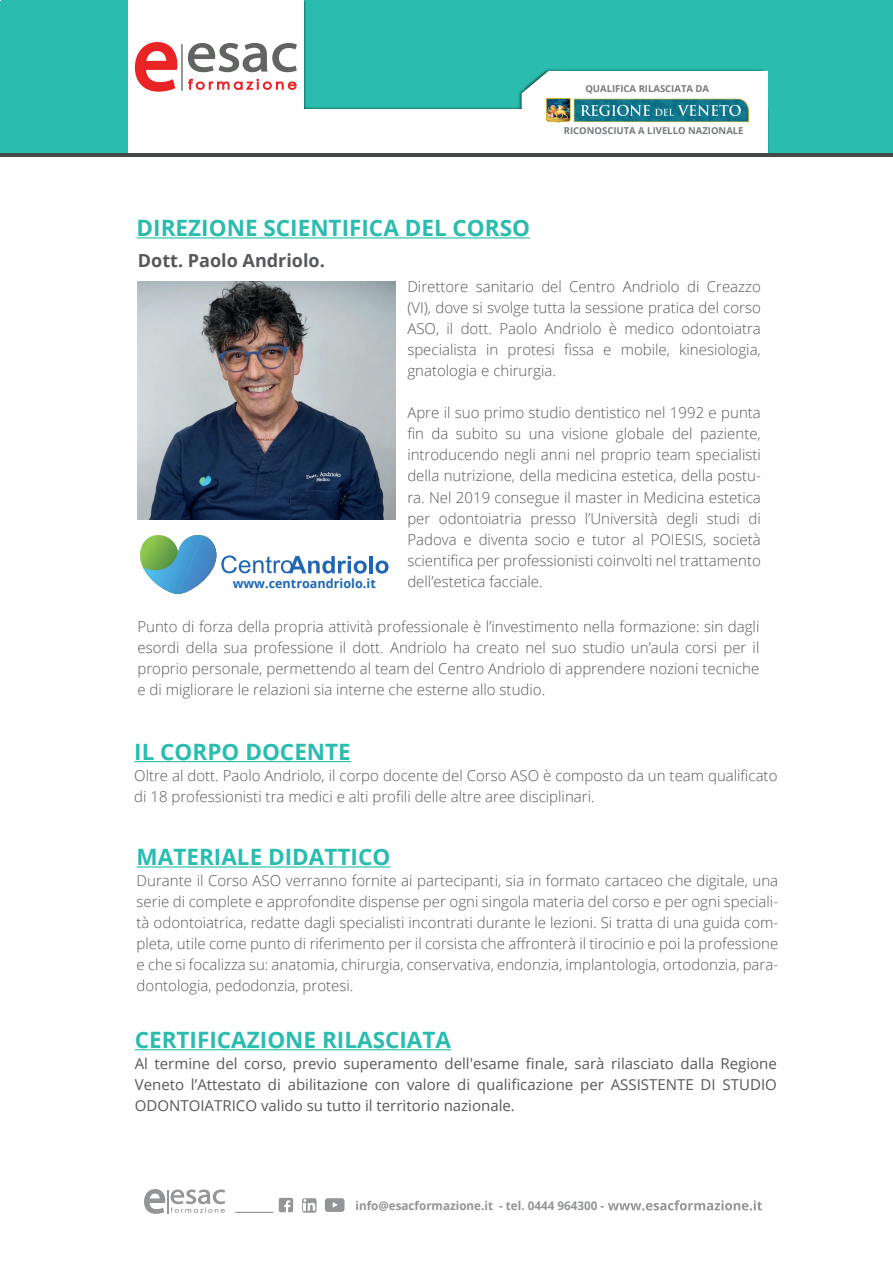
<style>
.page{position:relative;width:893px;height:1263px;background:#fff}
.page>*{position:absolute;margin:0;border:0;box-sizing:border-box;transform-origin:0 0}
.t1{font:700 22.5px "Open Sans";color:#2abcaf}
.t2{font:700 18px "Open Sans";color:#57585a}
.t3{font:300 15px/21px "Open Sans";color:#57585a;text-align:justify}
.t4{font:15px/21px "Open Sans";color:#57585a;text-align:justify}
.t5{font:700 12.6px "Open Sans";color:#1f67b3}
.t6{font:700 12px "Open Sans";color:#939595}
.t7{font:700 9.45px "Open Sans";color:#76797b}
</style>
<div class="page">
<hr style="left:135px;top:1049px;width:316px;height:1px;background:#2abcaf">
<hr style="left:137px;top:237px;width:393px;height:1px;background:#2abcaf">
<svg style="left:140px;top:535px;width:227px;height:59px"></svg>
<hr style="left:369px;top:556px;width:4px;height:17px;background:#1f67b3">
<svg style="left:375px;top:560px;width:14px;height:14px"></svg>
<div style="left:1px;top:1px;width:892px;height:156px;background:#2abcaf"></div>
<svg style="left:522px;top:71px;width:246px;height:39px;background:#c9dfe0"></svg>
<div style="left:301px;top:110px;width:467px;height:44px;background:#fff"></div>
<div style="left:128px;top:1px;width:175px;height:153px;background:#fff"></div>
<div style="left:0;top:1px;width:127px;height:156px;background:#2abcaf"></div>
<hr style="left:0;top:153px;width:893px;height:4px;background:#454849">
<svg style="left:135px;top:42px;width:42px;height:50px"></svg>
<svg style="left:188px;top:43px;width:109px;height:29px"></svg>
<hr style="left:181px;top:44px;width:2px;height:47px;background:#626462">
<svg style="left:188px;top:78px;width:109px;height:12px"></svg>
<hr style="left:134px;top:761px;width:217px;height:1px;background:#2abcaf">
<img style="left:137px;top:281px;width:258px;height:239px">
<hr style="left:137px;top:866px;width:253px;height:1px;background:#2abcaf">
<svg style="left:279px;top:1198px;width:14px;height:14px"></svg>
<svg style="left:302px;top:1198px;width:15px;height:15px"></svg>
<svg style="left:303px;top:1199px;width:12px;height:12px"></svg>
<svg style="left:144px;top:1189px;width:81px;height:25px"></svg>
<svg style="left:325px;top:1198px;width:20px;height:14px"></svg>
<hr style="left:235px;top:1212px;width:38px;height:1px;background:#939598">
<svg style="left:608px;top:1200px;width:154px;height:10px"></svg>
<p class="t1" style="left:137px;top:212px;width:395px">DIREZIONE SCIENTIFICA DEL CORSO</p>
<p class="t2" style="left:138px;top:247px;width:188px">Dott. Paolo Andriolo.</p>
<p class="t7" style="left:585px;top:82px;width:125px">QUALIFICA RILASCIATA DA</p>
<p class="t7" style="left:564px;top:124px;width:181px">RICONOSCIUTA A LIVELLO NAZIONALE</p>
<p class="t3" style="left:407px;top:276px;width:355px">Direttore sanitario del Centro Andriolo di Creazzo (VI), dove si svolge tutta la sessione pratica del corso ASO, il dott. Paolo Andriolo è medico odontoiatra specialista in protesi fissa e mobile, kinesiologia, gnatologia e chirurgia.</p>
<p class="t3" style="left:407px;top:402px;width:355px">Apre il suo primo studio dentistico nel 1992 e punta fin da subito su una visione globale del paziente, introducendo negli anni nel proprio team specialisti della nutrizione, della medicina estetica, della postu&shy;ra. Nel 2019 consegue il master in Medicina estetica per odontoiatria presso l’Università degli studi di Padova e diventa socio e tutor al POIESIS, società scientifica per professionisti coinvolti nel trattamento dell’estetica facciale.</p>
<p class="t3" style="left:137px;top:615px;width:623px">Punto di forza della propria attività professionale è l’investimento nella formazione: sin dagli esordi della sua professione il dott. Andriolo ha creato nel suo studio un’aula corsi per il proprio personale, permettendo al team del Centro Andriolo di apprendere nozioni tecniche e di migliorare le relazioni sia interne che esterne allo studio.</p>
<p class="t5" style="left:233px;top:574px;width:145px">www.centroandriolo.it</p>
<p class="t1" style="left:134px;top:736px;width:218px">IL CORPO DOCENTE</p>
<p class="t3" style="left:134px;top:765px;width:645px">Oltre al dott. Paolo Andriolo, il corpo docente del Corso ASO è composto da un team qualificato di 18 professionisti tra medici e alti profili delle altre aree disciplinari.</p>
<p class="t1" style="left:137px;top:841px;width:255px">MATERIALE DIDATTICO</p>
<p class="t3" style="left:137px;top:870px;width:643px">Durante il Corso ASO verranno fornite ai partecipanti, sia in formato cartaceo che digitale, una serie di complete e approfondite dispense per ogni singola materia del corso e per ogni speciali&shy;tà odontoiatrica, redatte dagli specialisti incontrati durante le lezioni. Si tratta di una guida com&shy;pleta, utile come punto di riferimento per il corsista che affronterà il tirocinio e poi la professione e che si focalizza su: anatomia, chirurgia, conservativa, endonzia, implantologia, ortodonzia, para&shy;dontologia, pedodonzia, protesi.</p>
<p class="t1" style="left:135px;top:1024px;width:318px">CERTIFICAZIONE RILASCIATA</p>
<p class="t4" style="left:135px;top:1053px;width:644px">Al termine del corso, previo superamento dell'esame finale, sarà rilasciato dalla Regione Veneto l’Attestato di abilitazione con valore di qualificazione per ASSISTENTE DI STUDIO ODONTOIATRICO valido su tutto il territorio nazionale.</p>
<p class="t6" style="left:355px;top:1197px;width:250px">info@esacformazione.it - tel. 0444 964300 -</p>
</div>
